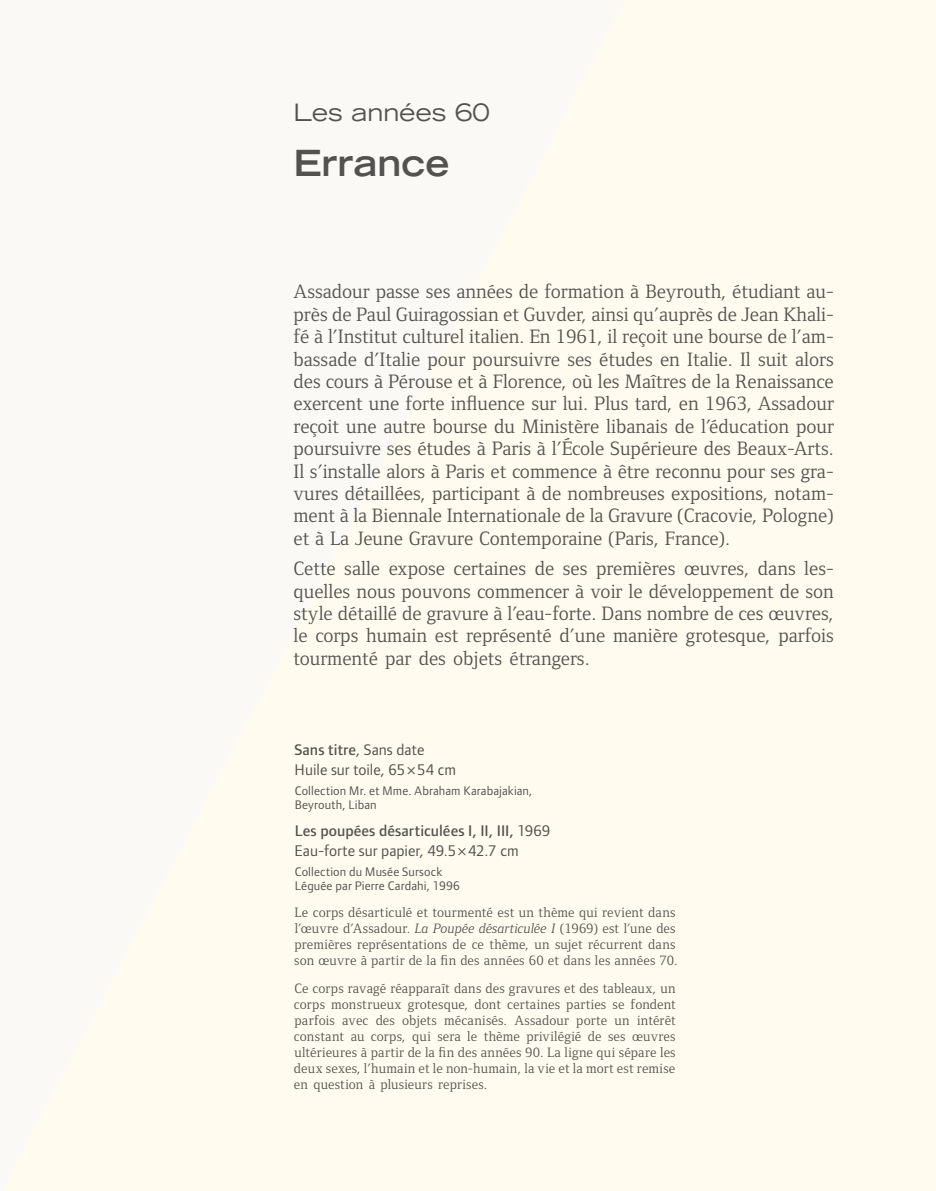
<style>
.page{position:relative;width:936px;height:1191px;background:#fff}
.page>*{position:absolute;margin:0;border:0;box-sizing:border-box;transform-origin:0 0}
.t1{font:700 expanded 36px "Trade Gothic LH";color:#525251}
.t2{font:expanded 24px "Trade Gothic LH";color:#525251}
.t3{font:20px/22.4px "Foundry Form Serif";color:#525251;text-align:justify}
.t4{font:16px/20px "Foundry Form Sans";color:#525251}
.t5{font:14px/16px "Foundry Form Serif";letter-spacing:.01em;color:#525251}
.t6{font:12.8px/14px "Foundry Form Sans";letter-spacing:.01em;color:#525251}
.s1{font-weight:500}
.s2{font-style:italic}
</style>
<div class="page">
<div style="left:2px;top:0;width:933px;height:1191px;background:#fffcef"></div>
<p class="t2" style="left:293px;top:97px;width:198px">Les années 60</p>
<h1 class="t1" style="left:293px;top:139px;width:157px">Errance</h1>
<p class="t3" style="left:293px;top:280px;width:542px">Assadour passe ses années de formation à Beyrouth, étudiant au&shy;près de Paul Guiragossian et Guvder, ainsi qu’auprès de Jean Khali&shy;fé à l’Institut culturel italien. En 1961, il reçoit une bourse de l’am&shy;bassade d’Italie pour poursuivre ses études en Italie. Il suit alors des cours à Pérouse et à Florence, où les Maîtres de la Renaissance exercent une forte influence sur lui. Plus tard, en 1963, Assadour reçoit une autre bourse du Ministère libanais de l’éducation pour poursuivre ses études à Paris à l’École Supérieure des Beaux-Arts.<br>Il s’installe alors à Paris et commence à être reconnu pour ses gra&shy;vures détaillées, participant à de nombreuses expositions, notam&shy;ment à la Biennale Internationale de la Gravure (Cracovie, Pologne) et à La Jeune Gravure Contemporaine (Paris, France).</p>
<p class="t3" style="left:293px;top:557px;width:542px">Cette salle expose certaines de ses premières œuvres, dans les&shy;quelles nous pouvons commencer à voir le développement de son style détaillé de gravure à l’eau-forte. Dans nombre de ces œuvres, le corps humain est représenté d’une manière grotesque, parfois tourmenté par des objets étrangers.</p>
<p class="t4" style="left:294px;top:739px;width:163px"><span class="s1">Sans titre</span>, Sans date<br>Huile sur toile, 65×54 cm</p>
<p class="t6" style="left:295px;top:783px;width:239px">Collection Mr. et Mme. Abraham Karabajakian,<br>Beyrouth, Liban</p>
<p class="t4" style="left:294px;top:820px;width:257px"><span class="s1">Les poupées désarticulées I, II, III,</span> 1969<br>Eau-forte sur papier, 49.5×42.7 cm</p>
<p class="t6" style="left:295px;top:864px;width:167px">Collection du Musée Sursock<br>Léguée par Pierre Cardahi, 1996</p>
<p class="t5" style="left:294px;top:904px;width:385px">Le corps désarticulé et tourmenté est un thème qui revient dans l’œuvre d’Assadour. <span class="s2">La Poupée désarticulée I</span> (1969) est l’une des premières représentations de ce thème, un sujet récurrent dans son œuvre à partir de la fin des années 60 et dans les années 70.</p>
<p class="t5" style="left:294px;top:980px;width:383px;text-align:justify">Ce corps ravagé réapparaît dans des gravures et des tableaux, un corps monstrueux grotesque, dont certaines parties se fondent parfois avec des objets mécanisés. Assadour porte un intérêt constant au corps, qui sera le thème privilégié de ses œuvres ultérieures à partir de la fin des années 90. La ligne qui sépare les deux sexes, l’humain et le non-humain, la vie et la mort est remise en question à plusieurs reprises.</p>
</div>
